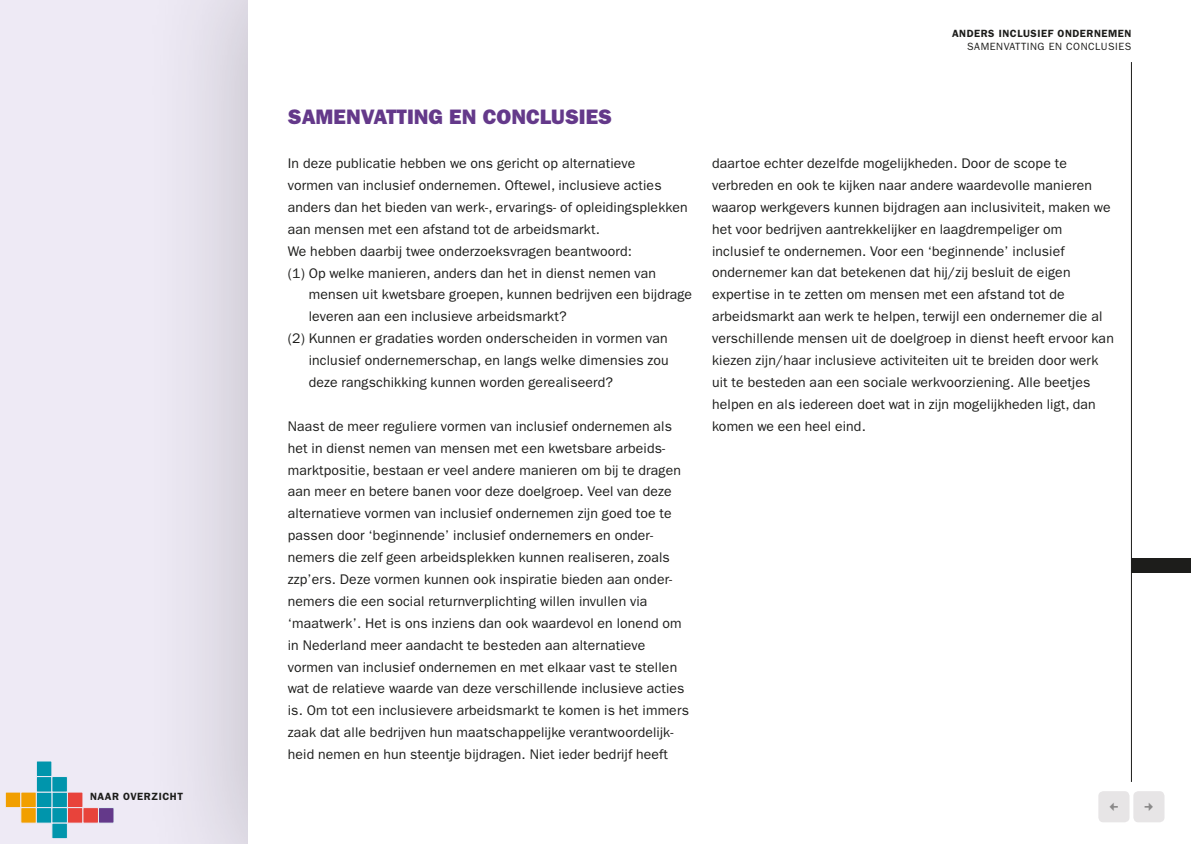
<style>
.page{position:relative;width:1191px;height:844px;background:#fff}
.page>*{position:absolute;margin:0;border:0;box-sizing:border-box;transform-origin:0 0}
.t1{font:21px "ITC Franklin Gothic Std Hvy";color:#64398a}
.t2{font:14px/21.9px "ITC Franklin Gothic Std";letter-spacing:.01em;color:#1d1d1b}
.t3{font:600 10.5px "ITC Franklin Gothic Std";letter-spacing:.05em;color:#1d1d1b}
.t4{font:10.5px "ITC Franklin Gothic Std";letter-spacing:.05em;color:#1d1d1b}
</style>
<div class="page">
<div style="left:0;top:0;width:248px;height:843px;background:#eeeaf5"></div>
<div style="left:137px;top:0;width:1054px;height:843px;background:#1d1d1b;opacity:.25"></div>
<div style="left:248px;top:0;width:943px;height:843px;background:#fff"></div>
<hr style="left:1131px;top:62px;width:1px;height:719px;background:#1d1d1b">
<div style="left:1131px;top:558px;width:60px;height:15px;background:#1d1d1b"></div>
<div style="left:5px;top:791px;width:16px;height:16px;background:#f19f00"></div>
<div style="left:5px;top:791px;width:16px;height:16px;border:1px solid #eeeaf5"></div>
<div style="left:21px;top:791px;width:15px;height:16px;background:#f19f00"></div>
<div style="left:20px;top:791px;width:17px;height:16px;border:1px solid #eeeaf5"></div>
<div style="left:21px;top:807px;width:15px;height:15px;background:#f19f00"></div>
<div style="left:20px;top:807px;width:17px;height:16px;border:1px solid #eeeaf5"></div>
<div style="left:67px;top:791px;width:16px;height:16px;background:#e8433b"></div>
<div style="left:67px;top:791px;width:16px;height:16px;border:1px solid #eeeaf5"></div>
<div style="left:67px;top:807px;width:16px;height:15px;background:#e8433b"></div>
<div style="left:67px;top:807px;width:16px;height:16px;border:1px solid #eeeaf5"></div>
<div style="left:83px;top:807px;width:15px;height:15px;background:#e8433b"></div>
<div style="left:83px;top:807px;width:16px;height:16px;border:1px solid #eeeaf5"></div>
<div style="left:98px;top:807px;width:16px;height:15px;background:#64398a"></div>
<div style="left:98px;top:807px;width:16px;height:16px;border:1px solid #e7f3f7"></div>
<div style="left:52px;top:791px;width:15px;height:16px;background:#0095ac"></div>
<div style="left:52px;top:791px;width:16px;height:16px;border:1px solid #eeeaf5"></div>
<div style="left:36px;top:791px;width:16px;height:16px;background:#0095ac"></div>
<div style="left:36px;top:791px;width:16px;height:16px;border:1px solid #eeeaf5"></div>
<div style="left:36px;top:807px;width:16px;height:15px;background:#0095ac"></div>
<div style="left:36px;top:807px;width:16px;height:16px;border:1px solid #eeeaf5"></div>
<div style="left:36px;top:776px;width:16px;height:15px;background:#0095ac"></div>
<div style="left:36px;top:776px;width:16px;height:16px;border:1px solid #eeeaf5"></div>
<div style="left:36px;top:760px;width:16px;height:16px;background:#0095ac"></div>
<div style="left:36px;top:760px;width:16px;height:16px;border:1px solid #eeeaf5"></div>
<div style="left:52px;top:776px;width:15px;height:15px;background:#0095ac"></div>
<div style="left:52px;top:776px;width:16px;height:16px;border:1px solid #eeeaf5"></div>
<div style="left:52px;top:807px;width:15px;height:15px;background:#0095ac"></div>
<div style="left:52px;top:807px;width:16px;height:16px;border:1px solid #eeeaf5"></div>
<div style="left:52px;top:822px;width:15px;height:16px;background:#0095ac"></div>
<div style="left:52px;top:822px;width:16px;height:16px;border:1px solid #eeeaf5"></div>
<div style="left:1098px;top:791px;width:31px;height:31px;background:#e7e5e6;border-radius:5px"></div>
<div style="left:1133px;top:791px;width:31px;height:31px;background:#e7e5e6;border-radius:5px"></div>
<p class="t3" style="left:90px;top:789px;width:94px">NAAR OVERZICHT</p>
<p class="t3" style="left:952px;top:27px;width:181px">ANDERS INCLUSIEF ONDERNEMEN</p>
<p class="t4" style="left:967px;top:40px;width:166px">SAMENVATTING EN CONCLUSIES</p>
<h1 class="t1" style="left:288px;top:104px;width:326px">SAMENVATTING EN CONCLUSIES</h1>
<p class="t2" style="left:288px;top:152px;width:401px">In deze publicatie hebben we ons gericht op alternatieve<br>vormen van inclusief ondernemen. Oftewel, inclusieve acties anders dan het bieden van werk-, ervarings- of opleidingsplekken aan mensen met een afstand tot de arbeidsmarkt.<br>We hebben daarbij twee onderzoeksvragen beantwoord:<br>(1) Op welke manieren, anders dan het in dienst nemen van</p>
<p class="t2" style="left:309px;top:284px;width:385px">mensen uit kwetsbare groepen, kunnen bedrijven een bijdrage</p>
<p class="t2" style="left:309px;top:305px;width:259px">leveren aan een inclusieve arbeidsmarkt?</p>
<p class="t2" style="left:288px;top:327px;width:381px">(2) Kunnen er gradaties worden onderscheiden in vormen van</p>
<p class="t2" style="left:309px;top:349px;width:361px">inclusief ondernemerschap, en langs welke dimensies zou</p>
<p class="t2" style="left:309px;top:371px;width:306px">deze rangschikking kunnen worden gerealiseerd?</p>
<p class="t2" style="left:288px;top:415px;width:403px">Naast de meer reguliere vormen van inclusief ondernemen als het in dienst nemen van mensen met een kwetsbare arbeids&shy;marktpositie, bestaan er veel andere manieren om bij te dragen aan meer en betere banen voor deze doelgroep. Veel van deze alternatieve vormen van inclusief ondernemen zijn goed toe te passen door ‘beginnende’ inclusief ondernemers en onder&shy;nemers die zelf geen arbeidsplekken kunnen realiseren, zoals zzp’ers. Deze vormen kunnen ook inspiratie bieden aan onder&shy;nemers die een social returnverplichting willen invullen via ‘maatwerk’. Het is ons inziens dan ook waardevol en lonend om in Nederland meer aandacht te besteden aan alternatieve vormen van inclusief ondernemen en met elkaar vast te stellen wat de relatieve waarde van deze verschillende inclusieve acties is. Om tot een inclusievere arbeidsmarkt te komen is het immers zaak dat alle bedrijven hun maatschappelijke verantwoordelijk&shy;heid nemen en hun steentje bijdragen. Niet ieder bedrijf heeft</p>
<p class="t2" style="left:712px;top:152px;width:403px">daartoe echter dezelfde mogelijkheden. Door de scope te verbreden en ook te kijken naar andere waardevolle manieren waarop werkgevers kunnen bijdragen aan inclusiviteit, maken we het voor bedrijven aantrekkelijker en laagdrempeliger om inclusief te ondernemen. Voor een ‘beginnende’ inclusief ondernemer kan dat betekenen dat hij/zij besluit de eigen expertise in te zetten om mensen met een afstand tot de arbeidsmarkt aan werk te helpen, terwijl een ondernemer die al verschillende mensen uit de doelgroep in dienst heeft ervoor kan kiezen zijn/haar inclusieve activiteiten uit te breiden door werk uit te besteden aan een sociale werkvoorziening. Alle beetjes helpen en als iedereen doet wat in zijn mogelijkheden ligt, dan komen we een heel eind.</p>
</div>
